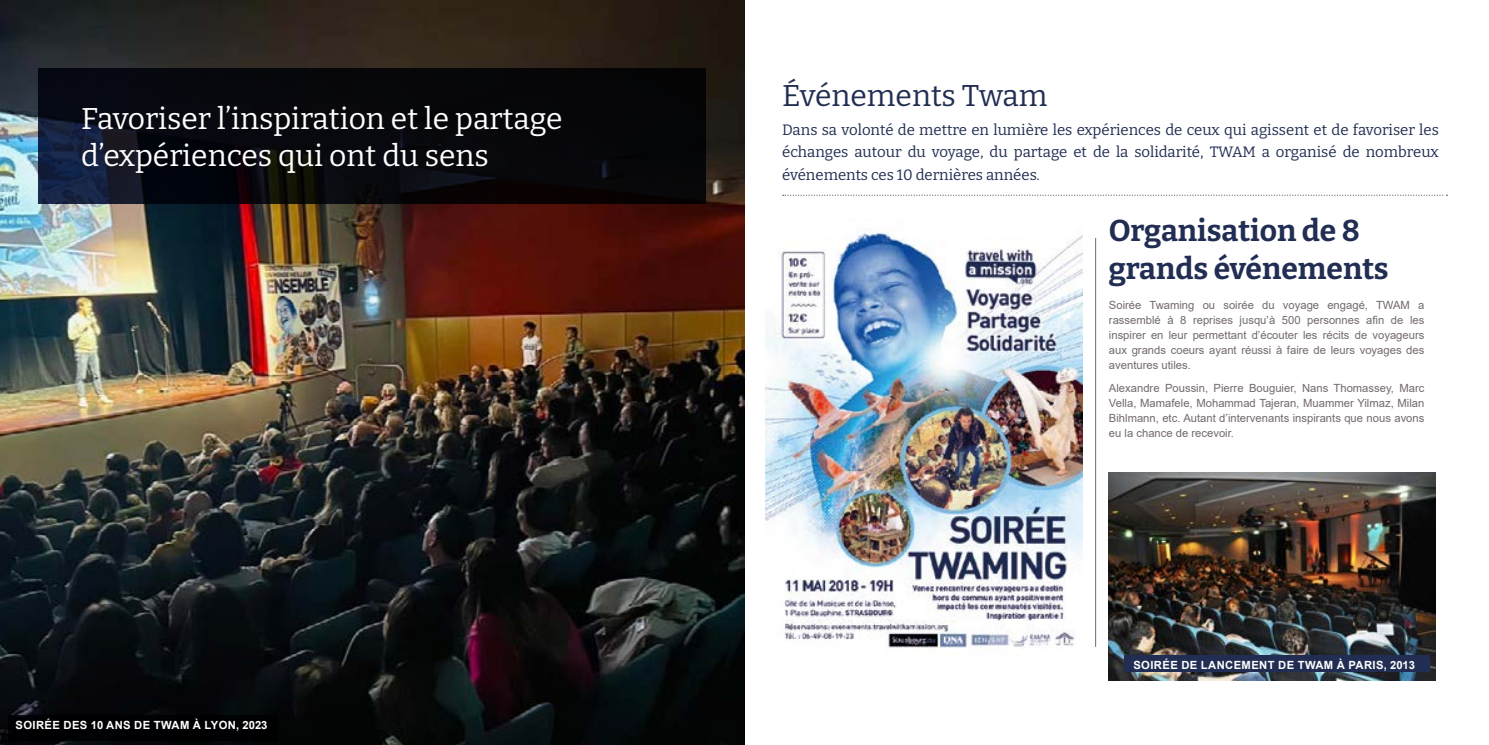
<style>
.page{position:relative;width:1489px;height:745px;background:#fff}
.page>*{position:absolute;margin:0;border:0;box-sizing:border-box;transform-origin:0 0}
.t1{font:30px/37.5px "Bitter";color:#fff}
.t2{font:700 30px/37.5px "Bitter";color:#212d52}
.t3{font:30px "Bitter";color:#212d52}
.t4{font:15px/22.5px "Bitter";color:#212d52;text-align:justify}
.t5{font:11.25px/15px "Arial";color:#73696f;text-align:justify}
.t6{font:700 11.25px "Arial";letter-spacing:.035em;color:#fff}
</style>
<div class="page">
<img style="left:0;top:0;width:744px;height:744px">
<img style="left:1108px;top:472px;width:326px;height:207px">
<img style="left:765px;top:228px;width:317px;height:430px">
<hr style="left:1095px;top:238px;width:1px;height:408px;background:#73696f">
<svg style="left:782px;top:194px;width:665px;height:2px"></svg>
<svg style="left:39px;top:69px;width:667px;height:135px;background:#08090f"></svg>
<div style="left:8px;top:714px;width:269px;height:26px;background:#000102"></div>
<div style="left:1124px;top:655px;width:305px;height:16px;background:#212d52"></div>
<h1 class="t1" style="left:81px;top:99px;width:483px">Favoriser l’inspiration et le partage d’expériences qui ont du sens</h1>
<p class="t6" style="left:16px;top:717px;width:253px">SOIRÉE DES 10 ANS DE TWAM À LYON, 2023</p>
<h1 class="t3" style="left:782px;top:77px;width:267px">Événements Twam</h1>
<h2 class="t4" style="left:782px;top:118px;width:658px">Dans sa volonté de mettre en lumière les expériences de ceux qui agissent et de favoriser les échanges autour du voyage, du partage et de la solidarité, TWAM a organisé de nombreux événements ces 10 dernières années.</h2>
<h1 class="t2" style="left:1108px;top:211px;width:281px">Organisation de 8 grands événements</h1>
<p class="t5" style="left:1108px;top:297px;width:317px">Soirée Twaming ou soirée du voyage engagé, TWAM a rassemblé à 8 reprises jusqu’à 500 personnes afin de les inspirer en leur permettant d’écouter les récits de voyageurs aux grands coeurs ayant réussi à faire de leurs voyages des aventures utiles.</p>
<p class="t5" style="left:1108px;top:380px;width:317px">Alexandre Poussin, Pierre Bouguier, Nans Thomassey, Marc Vella, Mamafele, Mohammad Tajeran, Muammer Yilmaz, Milan Bihlmann, etc. Autant d’intervenants inspirants que nous avons eu la chance de recevoir.</p>
<p class="t6" style="left:1133px;top:657px;width:283px">SOIRÉE DE LANCEMENT DE TWAM À PARIS, 2013</p>
</div>
